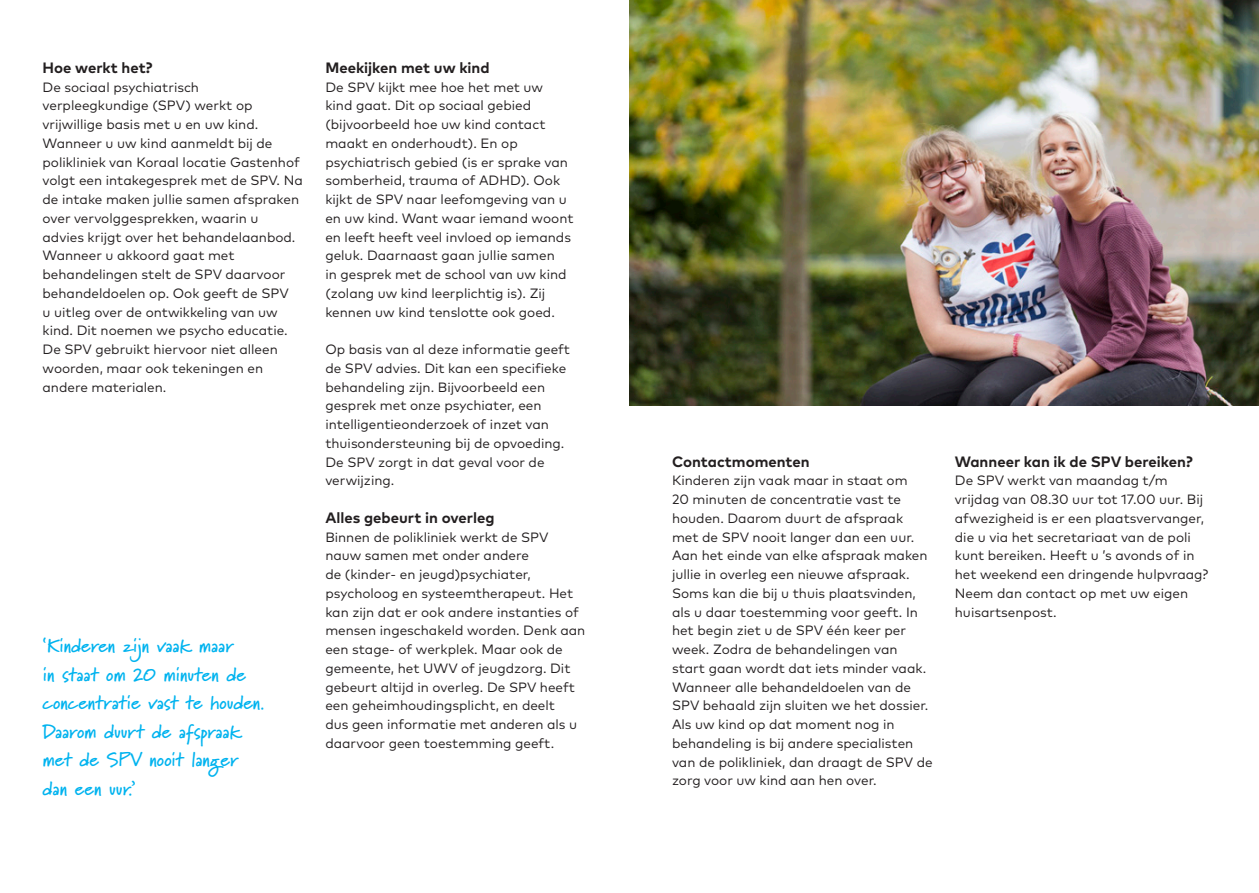
<style>
.page{position:relative;width:1259px;height:893px;background:#fff}
.page>*{position:absolute;margin:0;border:0;box-sizing:border-box;transform-origin:0 0}
._05_quote{font:700 19.5px/28.5px "Marydale";letter-spacing:-.005em;color:#00b3ef}
._02_subkop{font:700 15px "Mark OT";color:#231f20}
._01_platte_tekst{font:13.5px/18.8px "Mark OT";color:#231f20}
</style>
<div class="page">
<img style="left:629px;top:0;width:630px;height:405px">
<p class="_02_subkop" style="left:43px;top:58px;width:111px">Hoe werkt het?</p>
<p class="_01_platte_tekst" style="left:43px;top:77px;width:262px">De sociaal psychiatrisch verpleegkundige (SPV) werkt op vrijwillige basis met u en uw kind.<br>Wanneer u uw kind aanmeldt bij de polikliniek van Koraal locatie Gastenhof volgt een intakegesprek met de SPV. Na de intake maken jullie samen afspraken over vervolggesprekken, waarin u advies krijgt over het behandelaanbod.<br>Wanneer u akkoord gaat met behandelingen stelt de SPV daarvoor behandeldoelen op. Ook geeft de SPV<br>u uitleg over de ontwikkeling van uw kind. Dit noemen we psycho educatie.<br>De SPV gebruikt hiervoor niet alleen woorden, maar ook tekeningen en andere materialen.</p>
<p class="_05_quote" style="left:43px;top:631px;width:224px">‘Kinderen zijn vaak maar<br>in staat om 20 minuten de concentratie vast te houden.<br>Daarom duurt de afspraak met de SPV nooit langer dan een uur.’</p>
<p class="_02_subkop" style="left:325px;top:58px;width:166px">Meekijken met uw kind</p>
<p class="_01_platte_tekst" style="left:325px;top:77px;width:250px">De SPV kijkt mee hoe het met uw kind gaat. Dit op sociaal gebied (bijvoorbeeld hoe uw kind contact maakt en onderhoudt). En op psychiatrisch gebied (is er sprake van somberheid, trauma of ADHD). Ook kijkt de SPV naar leefomgeving van u en uw kind. Want waar iemand woont en leeft heeft veel invloed op iemands geluk. Daarnaast gaan jullie samen<br>in gesprek met de school van uw kind (zolang uw kind leerplichtig is). Zij kennen uw kind tenslotte ook goed.</p>
<p class="_01_platte_tekst" style="left:325px;top:340px;width:246px">Op basis van al deze informatie geeft de SPV advies. Dit kan een specifieke behandeling zijn. Bijvoorbeeld een gesprek met onze psychiater, een intelligentieonderzoek of inzet van thuisondersteuning bij de opvoeding.<br>De SPV zorgt in dat geval voor de verwijzing.</p>
<p class="_02_subkop" style="left:325px;top:508px;width:171px">Alles gebeurt in overleg</p>
<p class="_01_platte_tekst" style="left:325px;top:527px;width:261px">Binnen de polikliniek werkt de SPV nauw samen met onder andere<br>de (kinder- en jeugd)psychiater, psycholoog en systeemtherapeut. Het kan zijn dat er ook andere instanties of mensen ingeschakeld worden. Denk aan een stage- of werkplek. Maar ook de gemeente, het UWV of jeugdzorg. Dit gebeurt altijd in overleg. De SPV heeft een geheimhoudingsplicht, en deelt<br>dus geen informatie met anderen als u daarvoor geen toestemming geeft.</p>
<p class="_02_subkop" style="left:672px;top:451px;width:139px">Contactmomenten</p>
<p class="_01_platte_tekst" style="left:672px;top:471px;width:262px">Kinderen zijn vaak maar in staat om<br>20 minuten de concentratie vast te houden. Daarom duurt de afspraak met de SPV nooit langer dan een uur.<br>Aan het einde van elke afspraak maken jullie in overleg een nieuwe afspraak.<br>Soms kan die bij u thuis plaatsvinden, als u daar toestemming voor geeft. In het begin ziet u de SPV één keer per week. Zodra de behandelingen van start gaan wordt dat iets minder vaak.<br>Wanneer alle behandeldoelen van de SPV behaald zijn sluiten we het dossier.<br>Als uw kind op dat moment nog in behandeling is bij andere specialisten van de polikliniek, dan draagt de SPV de zorg voor uw kind aan hen over.</p>
<p class="_02_subkop" style="left:955px;top:451px;width:239px">Wanneer kan ik de SPV bereiken?</p>
<p class="_01_platte_tekst" style="left:955px;top:471px;width:255px">De SPV werkt van maandag t/m vrijdag van 08.30 uur tot 17.00 uur. Bij afwezigheid is er een plaatsvervanger, die u via het secretariaat van de poli kunt bereiken. Heeft u ’s avonds of in het weekend een dringende hulpvraag?<br>Neem dan contact op met uw eigen huisartsenpost.</p>
</div>
